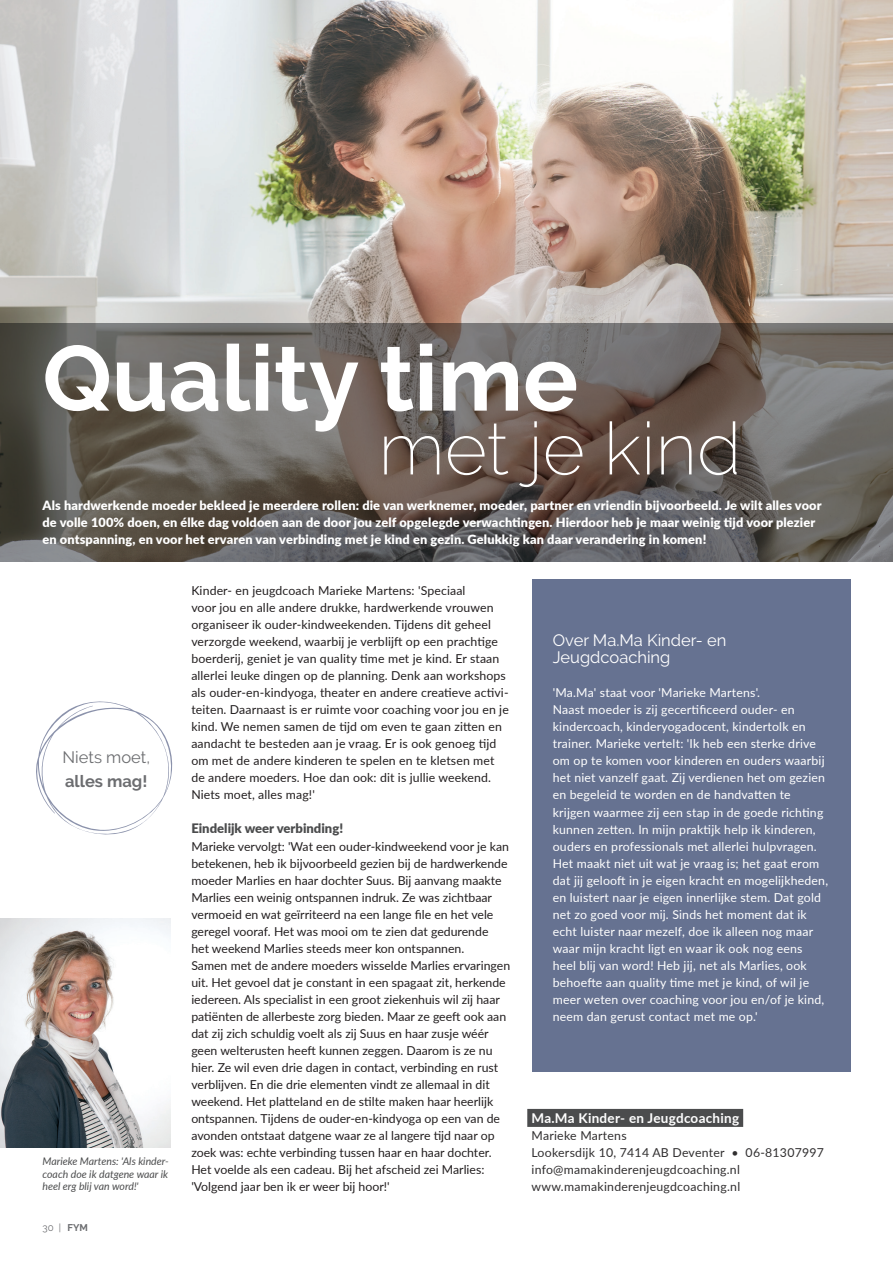
<style>
.page{position:relative;width:893px;height:1263px;background:#fff}
.page>*{position:absolute;margin:0;border:0;box-sizing:border-box;transform-origin:0 0}
.t1{font:700 91.8px "Raleway";color:#fff}
.t2{font:200 72.75px "Raleway";color:#fff}
.t3{font:16.5px/17px "Raleway";color:#fff}
.t4{font:16.5px "Raleway";color:#6c6d70}
.t5{font:700 16.5px "Raleway";color:#6c6d70}
.t6{font:700 13.5px "Lato";letter-spacing:.02em;color:#fff}
.t7{font:900 13.05px "Lato";color:#4b4c4d}
.t8{font:900 12.75px/17px "Lato";letter-spacing:.01em;color:#fff}
.t9{font:12.3px/17px "Lato";color:#231f20}
.t10{font:12.3px/17px "Lato";letter-spacing:.015em;color:#fff}
.t11{font:12.3px/17px "Lato";letter-spacing:.02em;color:#312f30}
.t12{font:italic 10.5px/12.6px "Lato";color:#4b4c4d;text-align:justify}
.t13{font:9.75px "Raleway";color:#6c6d70}
.s1{font-weight:700}
</style>
<div class="page">
<img style="left:0;top:0;width:893px;height:323px">
<svg style="left:0;top:323px;width:893px;height:238px;background:#66605b"></svg>
<div style="left:527px;top:1109px;width:216px;height:18px;background:#4b4c4d"></div>
<img style="left:0;top:918px;width:170px;height:229px">
<div style="left:531px;top:579px;width:319px;height:492px;background:#667291"></div>
<svg style="left:36px;top:701px;width:137px;height:134px"></svg>
<h1 class="t1" style="left:43px;top:326px;width:537px">Quality time</h1>
<h2 class="t2" style="left:378px;top:406px;width:364px">met je kind</h2>
<p class="t8" style="left:43px;top:497px;width:781px">Als hardwerkende moeder bekleed je meerdere rollen: die van werknemer, moeder, partner en vriendin bijvoorbeeld. Je wilt alles voor de volle 100% doen, en élke dag voldoen aan de door jou zelf opgelegde verwachtingen. Hierdoor heb je maar weinig tijd voor plezier en ontspanning, en voor het ervaren van verbinding met je kind en gezin. Gelukkig kan daar verandering in komen!</p>
<h3 class="t4" style="left:63px;top:747px;width:89px">Niets moet,</h3>
<h3 class="t5" style="left:65px;top:772px;width:84px">alles mag!</h3>
<p class="t12" style="left:43px;top:1154px;width:128px">Marieke Martens: 'Als kinder&shy;coach doe ik datgene waar ik heel erg blij van word!'</p>
<p class="t13" style="left:43px;top:1222px;width:47px">30 | <span class="s1">FYM</span></p>
<p class="t9" style="left:191px;top:582px;width:319px">Kinder- en jeugdcoach Marieke Martens: 'Speciaal<br>voor jou en alle andere drukke, hardwerkende vrouwen organiseer ik ouder-kindweekenden. Tijdens dit geheel verzorgde weekend, waarbij je verblijft op een prachtige boerderij, geniet je van quality time met je kind. Er staan allerlei leuke dingen op de planning. Denk aan workshops als ouder-en-kindyoga, theater en andere creatieve activi&shy;teiten. Daarnaast is er ruimte voor coaching voor jou en je kind. We nemen samen de tijd om even te gaan zitten en aandacht te besteden aan je vraag. Er is ook genoeg tijd om met de andere kinderen te spelen en te kletsen met de andere moeders. Hoe dan ook: dit is jullie weekend.<br>Niets moet, alles mag!'</p>
<p class="t7" style="left:191px;top:819px;width:153px">Eindelijk weer verbinding!</p>
<p class="t9" style="left:191px;top:837px;width:320px">Marieke vervolgt: 'Wat een ouder-kindweekend voor je kan betekenen, heb ik bijvoorbeeld gezien bij de hardwerkende moeder Marlies en haar dochter Suus. Bij aanvang maakte Marlies een weinig ontspannen indruk. Ze was zichtbaar vermoeid en wat geïrriteerd na een lange file en het vele geregel vooraf. Het was mooi om te zien dat gedurende<br>het weekend Marlies steeds meer kon ontspannen.<br>Samen met de andere moeders wisselde Marlies ervaringen uit. Het gevoel dat je constant in een spagaat zit, herkende iedereen. Als specialist in een groot ziekenhuis wil zij haar patiënten de allerbeste zorg bieden. Maar ze geeft ook aan dat zij zich schuldig voelt als zij Suus en haar zusje wéér geen welterusten heeft kunnen zeggen. Daarom is ze nu hier. Ze wil even drie dagen in contact, verbinding en rust verblijven. En die drie elementen vindt ze allemaal in dit weekend. Het platteland en de stilte maken haar heerlijk ontspannen. Tijdens de ouder-en-kindyoga op een van de avonden ontstaat datgene waar ze al langere tijd naar op zoek was: echte verbinding tussen haar en haar dochter.<br>Het voelde als een cadeau. Bij het afscheid zei Marlies: 'Volgend jaar ben ik er weer bij hoor!'</p>
<h3 class="t3" style="left:553px;top:632px;width:175px">Over Ma.Ma Kinder- en<br>Jeugdcoaching</h3>
<p class="t10" style="left:553px;top:684px;width:277px">'Ma.Ma' staat voor 'Marieke Martens'.<br>Naast moeder is zij gecertificeerd ouder- en kindercoach, kinderyogadocent, kindertolk en trainer. Marieke vertelt: 'Ik heb een sterke drive om op te komen voor kinderen en ouders waarbij het niet vanzelf gaat. Zij verdienen het om gezien en begeleid te worden en de handvatten te krijgen waarmee zij een stap in de goede richting kunnen zetten. In mijn praktijk help ik kinderen, ouders en professionals met allerlei hulpvragen.<br>Het maakt niet uit wat je vraag is; het gaat erom dat jij gelooft in je eigen kracht en mogelijkheden, en luistert naar je eigen innerlijke stem. Dat gold net zo goed voor mij. Sinds het moment dat ik echt luister naar mezelf, doe ik alleen nog maar waar mijn kracht ligt en waar ik ook nog eens heel blij van word! Heb jij, net als Marlies, ook behoefte aan quality time met je kind, of wil je meer weten over coaching voor jou en/of je kind, neem dan gerust contact met me op.'</p>
<p class="t6" style="left:531px;top:1108px;width:209px">Ma.Ma Kinder- en Jeugdcoaching</p>
<p class="t11" style="left:531px;top:1126px;width:294px">Marieke Martens<br>Lookersdijk 10, 7414 AB Deventer • 06-81307997 info@mamakinderenjeugdcoaching.nl www.mamakinderenjeugdcoaching.nl</p>
</div>
